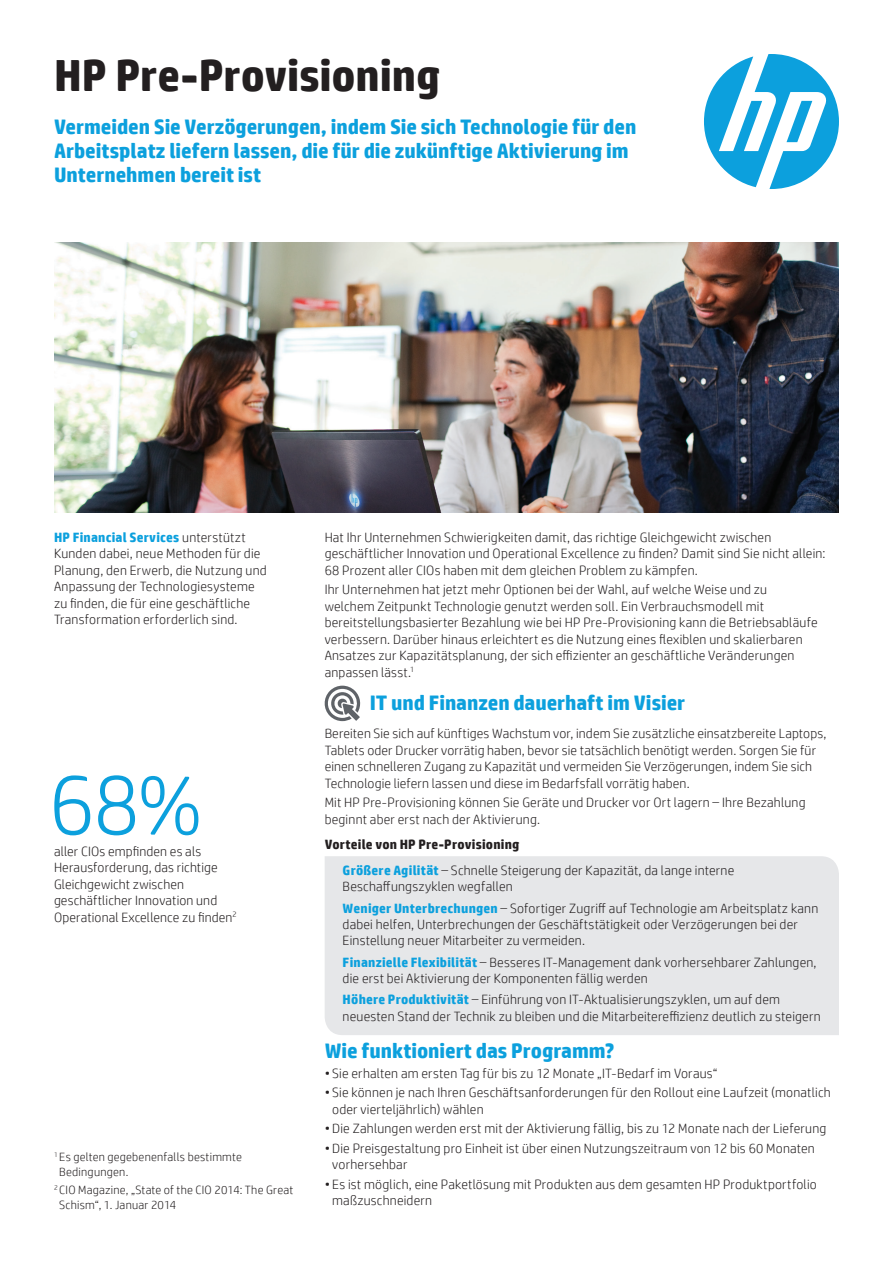
<style>
.page{position:relative;width:893px;height:1263px;background:#fff}
.page>*{position:absolute;margin:0;border:0;box-sizing:border-box;transform-origin:0 0}
.t1{font:300 85.5px "HP Simplified";color:#0ca0dd}
.t2{font:700 45px "HP Simplified";letter-spacing:-.005em;color:#231f20}
.t3{font:700 21px/24px "HP Simplified";color:#0ca0dd}
.t4{font:300 13.5px/16.5px "HP Simplified";letter-spacing:.015em;color:#231f20}
.t5{font:300 12px/15px "HP Simplified";letter-spacing:.02em;color:#231f20}
.s1{font-weight:700;color:#0ca0dd}
.s2{font-weight:700}
</style>
<div class="page">
<svg style="left:704px;top:54px;width:135px;height:135px"></svg>
<img style="left:54px;top:243px;width:785px;height:270px">
<div style="left:325px;top:856px;width:514px;height:179px;background:#e6e7e9"></div>
<svg style="left:324px;top:686px;width:37px;height:35px"></svg>
<h2 class="t2" style="left:54px;top:48px;width:388px">HP Pre-Provisioning</h2>
<h3 class="t3" style="left:54px;top:114px;width:584px">Vermeiden Sie Verzögerungen, indem Sie sich Technologie für den<br>Arbeitsplatz liefern lassen, die für die zukünftige Aktivierung im<br>Unternehmen bereit ist</h3>
<p class="t4" style="left:54px;top:529px;width:214px"><span class="s1">HP Financial Services</span> unterstützt Kunden dabei, neue Methoden für die Planung, den Erwerb, die Nutzung und Anpassung der Technologiesysteme zu finden, die für eine geschäftliche Transformation erforderlich sind.</p>
<h1 class="t1" style="left:49px;top:757px;width:155px">68%</h1>
<p class="t4" style="left:54px;top:842px;width:184px">aller CIOs empfinden es als<br>Herausforderung, das richtige<br>Gleichgewicht zwischen geschäftlicher Innovation und<br>Operational Excellence zu finden<sup>2</sup></p>
<p class="t5" style="left:59px;top:1149px;width:184px;text-indent:-5px"><sup>1</sup> Es gelten gegebenenfalls bestimmte<br>Bedingungen.</p>
<p class="t5" style="left:59px;top:1182px;width:236px;text-indent:-5px"><sup>2</sup> CIO Magazine, „State of the CIO 2014: The Great<br>Schism“, 1. Januar 2014</p>
<p class="t4" style="left:325px;top:529px;width:502px">Hat Ihr Unternehmen Schwierigkeiten damit, das richtige Gleichgewicht zwischen geschäftlicher Innovation und Operational Excellence zu finden? Damit sind Sie nicht allein:<br>68 Prozent aller CIOs haben mit dem gleichen Problem zu kämpfen.</p>
<p class="t4" style="left:325px;top:581px;width:494px">Ihr Unternehmen hat jetzt mehr Optionen bei der Wahl, auf welche Weise und zu welchem Zeitpunkt Technologie genutzt werden soll. Ein Verbrauchsmodell mit bereitstellungsbasierter Bezahlung wie bei HP Pre-Provisioning kann die Betriebsabläufe verbessern. Darüber hinaus erleichtert es die Nutzung eines flexiblen und skalierbaren Ansatzes zur Kapazitätsplanung, der sich effizienter an geschäftliche Veränderungen anpassen lässt.<sup>1</sup></p>
<h3 class="t3" style="left:370px;top:690px;width:317px">IT und Finanzen dauerhaft im Visier</h3>
<p class="t4" style="left:325px;top:725px;width:503px">Bereiten Sie sich auf künftiges Wachstum vor, indem Sie zusätzliche einsatzbereite Laptops, Tablets oder Drucker vorrätig haben, bevor sie tatsächlich benötigt werden. Sorgen Sie für einen schnelleren Zugang zu Kapazität und vermeiden Sie Verzögerungen, indem Sie sich Technologie liefern lassen und diese im Bedarfsfall vorrätig haben.</p>
<p class="t4" style="left:325px;top:794px;width:482px">Mit HP Pre-Provisioning können Sie Geräte und Drucker vor Ort lagern – Ihre Bezahlung beginnt aber erst nach der Aktivierung.</p>
<p class="t4" style="left:343px;top:832px;width:393px;line-height:25.5px;text-indent:-18px"><span class="s2">Vorteile von HP Pre-Provisioning<br></span><span class="s1">Größere Agilität</span> – Schnelle Steigerung der Kapazität, da lange interne</p>
<p class="t4" style="left:343px;top:876px;width:477px;line-height:21px">Beschaffungszyklen wegfallen<br><span class="s1">Weniger Unterbrechungen</span> – Sofortiger Zugriff auf Technologie am Arbeitsplatz kann</p>
<p class="t4" style="left:343px;top:916px;width:457px">dabei helfen, Unterbrechungen der Geschäftstätigkeit oder Verzögerungen bei der<br>Einstellung neuer Mitarbeiter zu vermeiden.</p>
<p class="t4" style="left:343px;top:953px;width:475px"><span class="s1">Finanzielle Flexibilität</span> – Besseres IT-Management dank vorhersehbarer Zahlungen, die erst bei Aktivierung der Komponenten fällig werden</p>
<p class="t4" style="left:343px;top:991px;width:479px"><span class="s1">Höhere Produktivität</span> – Einführung von IT-Aktualisierungszyklen, um auf dem neuesten Stand der Technik zu bleiben und die Mitarbeitereffizienz deutlich zu steigern</p>
<h3 class="t3" style="left:325px;top:1038px;width:291px">Wie funktioniert das Programm?</h3>
<p class="t4" style="left:325px;top:1064px;width:394px">• Sie erhalten am ersten Tag für bis zu 12 Monate „IT-Bedarf im Voraus“</p>
<p class="t4" style="left:332px;top:1084px;width:500px;text-indent:-8px">• Sie können je nach Ihren Geschäftsanforderungen für den Rollout eine Laufzeit (monatlich oder vierteljährlich) wählen</p>
<p class="t4" style="left:325px;top:1120px;width:503px">• Die Zahlungen werden erst mit der Aktivierung fällig, bis zu 12 Monate nach der Lieferung</p>
<p class="t4" style="left:332px;top:1139px;width:484px;text-indent:-8px">• Die Preisgestaltung pro Einheit ist über einen Nutzungszeitraum von 12 bis 60 Monaten vorhersehbar</p>
<p class="t4" style="left:332px;top:1175px;width:486px;text-indent:-8px">• Es ist möglich, eine Paketlösung mit Produkten aus dem gesamten HP Produktportfolio maßzuschneidern</p>
</div>
